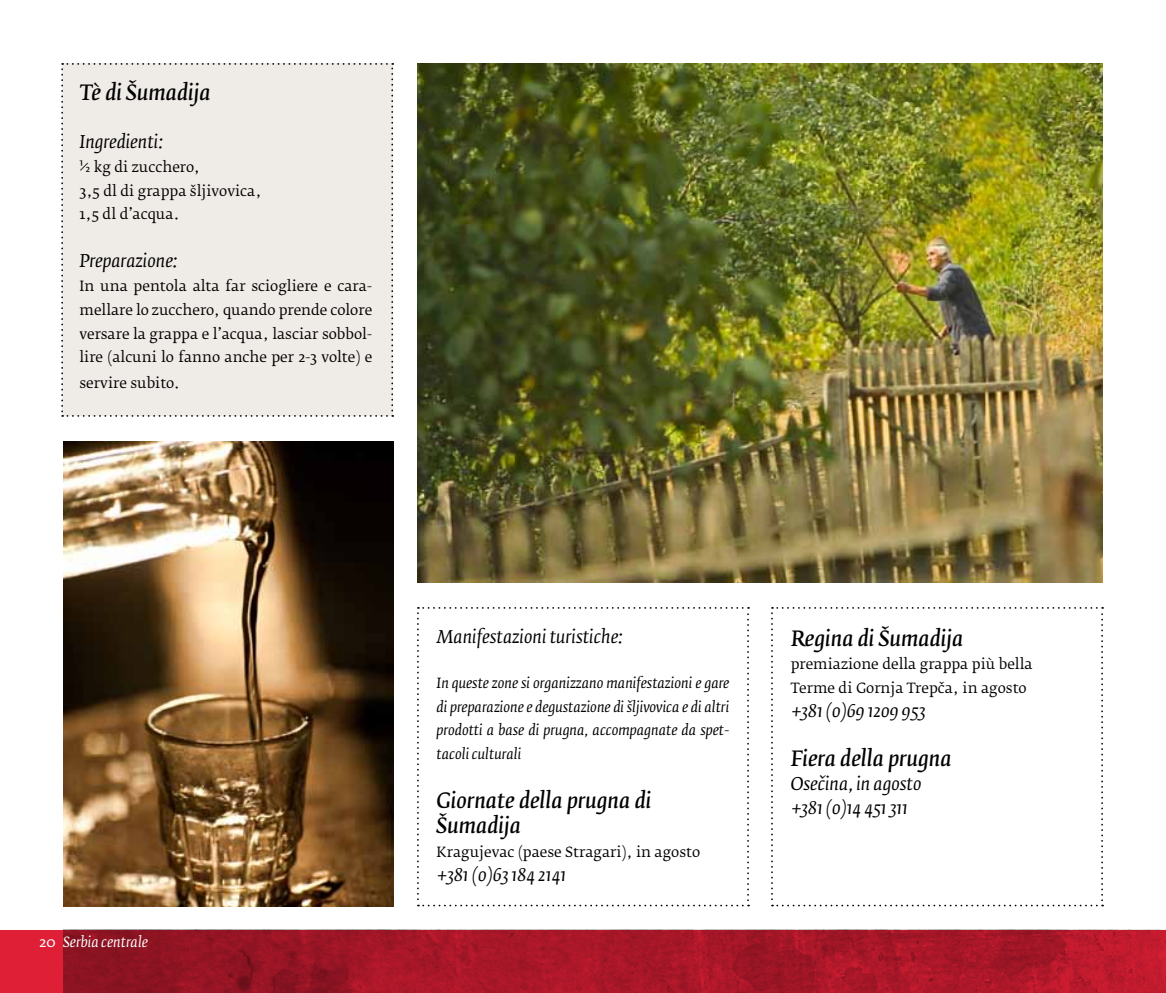
<style>
.page{position:relative;width:1166px;height:993px;background:#fff}
.page>*{position:absolute;margin:0;border:0;box-sizing:border-box;transform-origin:0 0}
.t1{font:italic 21px/25.2px "Fedra Serif B Pro";color:#000}
.t2{font:italic 17.5px/23.8px "Fedra Serif B Pro";color:#000}
.t3{font:14px/23.8px "Fedra Serif B Pro";color:#000}
.t4{font:italic 14px/23.8px "Fedra Serif B Pro";color:#000;text-align:justify}
.t5{font:italic 14px "Fedra Serif B Pro";color:#fff}
.s1{font-family:"Fedra Serif A Pro";font-style:normal}
</style>
<div class="page">
<div style="left:0;top:929px;width:1166px;height:63px;background:#df1f35"></div>
<img style="left:63px;top:929px;width:1103px;height:63px">
<svg style="left:417px;top:607px;width:332px;height:299px"></svg>
<svg style="left:771px;top:607px;width:332px;height:299px"></svg>
<div style="left:61px;top:63px;width:332px;height:353px;background:#efebe7"></div>
<img style="left:417px;top:63px;width:686px;height:519px">
<img style="left:63px;top:441px;width:331px;height:464px">
<h1 class="t1" style="left:79px;top:80px;width:133px">Tè di Šumadija</h1>
<p class="t2" style="left:79px;top:130px;width:85px">Ingredienti:</p>
<p class="t3" style="left:79px;top:155px;width:184px">½ kg di zucchero,<br>3,5 dl di grappa šljivovica,<br>1,5 dl d’acqua.</p>
<p class="t2" style="left:79px;top:249px;width:100px">Preparazione:</p>
<p class="t3" style="left:79px;top:274px;width:294px;text-align:justify">In una pentola alta far sciogliere e cara&shy;mellare lo zucchero, quando prende colore versare la grappa e l’acqua, lasciar sobbol&shy;lire (alcuni lo fanno anche per 2-3 volte) e</p>
<p class="t3" style="left:79px;top:370px;width:102px">servire subito.</p>
<p class="t5" style="left:40px;top:933px;width:110px"><span class="s1">20</span> Serbia centrale</p>
<p class="t2" style="left:437px;top:624px;width:188px">Manifestazioni turistiche:</p>
<p class="t4" style="left:437px;top:670px;width:294px">In queste zone si organizzano manifestazioni e gare di preparazione e degustazione di šljivovica e di altri prodotti a base di prugna, accompagnate da spet&shy;tacoli culturali</p>
<h1 class="t1" style="left:437px;top:788px;width:216px">Giornate della prugna di<br>Šumadija</h1>
<p class="t3" style="left:437px;top:840px;width:265px">Kragujevac (paese Stragari), in agosto</p>
<p class="t2" style="left:437px;top:862px;width:131px">+381 (0)63 184 2141</p>
<h1 class="t1" style="left:791px;top:625px;width:174px">Regina di Šumadija</h1>
<p class="t3" style="left:791px;top:652px;width:243px">premiazione della grappa più bella<br>Terme di Gornja Trepča, in agosto</p>
<p class="t2" style="left:791px;top:698px;width:136px">+381 (0)69 1209 953</p>
<h1 class="t1" style="left:791px;top:745px;width:163px">Fiera della prugna</h1>
<p class="t2" style="left:791px;top:771px;width:132px">Osečina, in agosto +381 (0)14 451 311</p>
</div>
